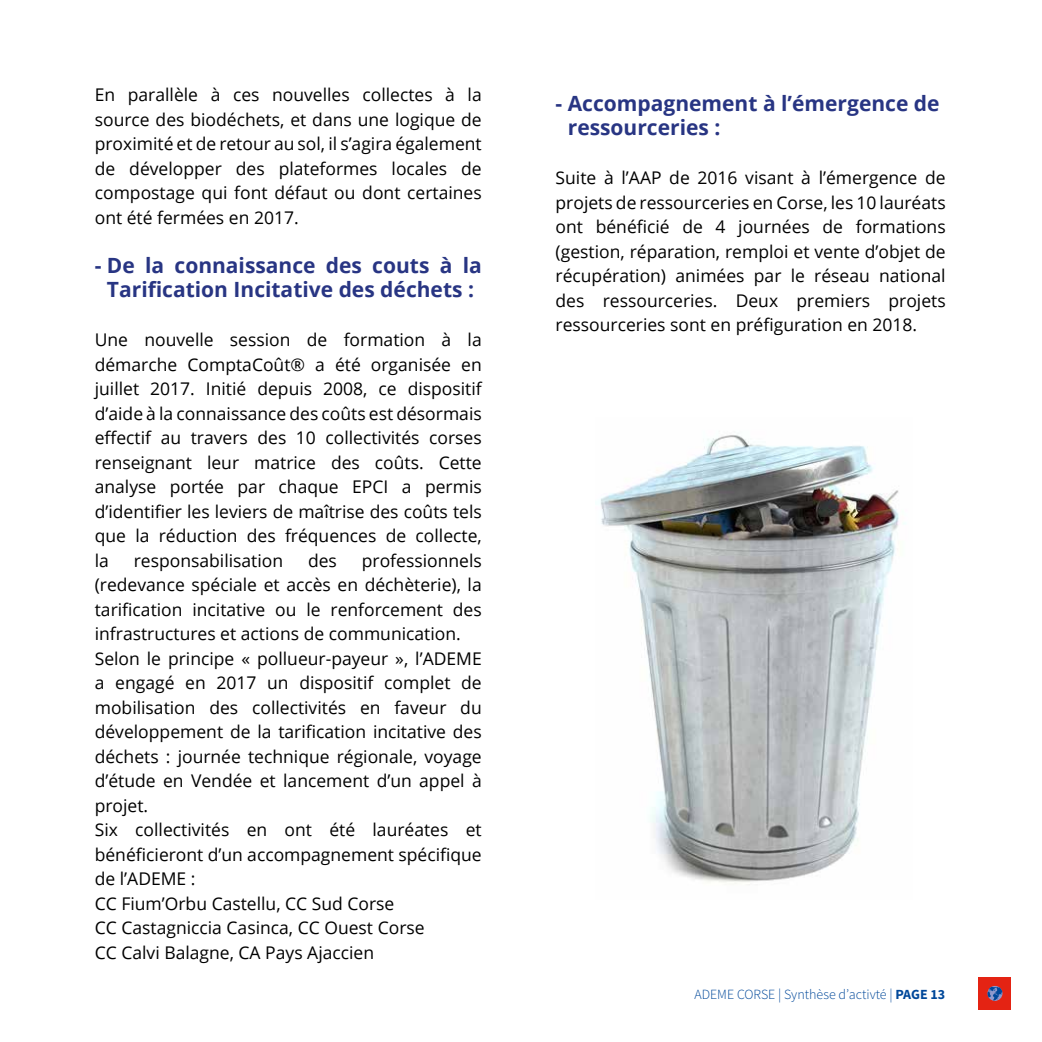
<style>
.page{position:relative;width:1042px;height:1042px;background:#fff}
.page>*{position:absolute;margin:0;border:0;box-sizing:border-box;transform-origin:0 0}
.t1{font:700 21px/24.5px "Open Sans";color:#283583;text-align:center}
.t2{font:17.5px/24.5px "Open Sans";color:#000;text-align:justify}
.t3{font:300 14px "Source Sans Pro";color:#00489a}
.s1{font-weight:700}
</style>
<div class="page">
<div style="left:979px;top:977px;width:32px;height:33px;background:#e42313"></div>
<svg style="left:987px;top:986px;width:15px;height:15px"></svg>
<img style="left:600px;top:435px;width:305px;height:450px">
<p class="t2" style="left:95px;top:82px;width:388px">En parallèle à ces nouvelles collectes à la source des biodéchets, et dans une logique de proximité et de retour au sol, il s’agira également de développer des plateformes locales de compostage qui font défaut ou dont certaines ont été fermées en 2017.</p>
<p class="t1" style="left:95px;top:252px;width:388px">- De la connaissance des couts à la<br>Tarification Incitative des déchets :</p>
<p class="t2" style="left:95px;top:327px;width:388px">Une nouvelle session de formation à la démarche ComptaCoût® a été organisée en juillet 2017. Initié depuis 2008, ce dispositif d’aide à la connaissance des coûts est désormais effectif au travers des 10 collectivités corses renseignant leur matrice des coûts. Cette analyse portée par chaque EPCI a permis d’identifier les leviers de maîtrise des coûts tels que la réduction des fréquences de collecte, la</p>
<p class="t2" style="left:95px;top:548px;width:388px;text-align:left;text-indent:267px">professionnels (redevance spéciale et accès en déchèterie), la tarification incitative ou le renforcement des infrastructures et actions de communication.<br>Selon le principe « pollueur-payeur », l’ADEME a engagé en 2017 un dispositif complet de mobilisation des collectivités en faveur du développement de la tarification incitative des déchets : journée technique régionale, voyage d’étude en Vendée et lancement d’un appel à projet.<br>Six collectivités en ont été lauréates et bénéficieront d’un accompagnement spécifique de l’ADEME :<br>CC Fium’Orbu Castellu, CC Sud Corse<br>CC Castagniccia Casinca, CC Ouest Corse<br>CC Calvi Balagne, CA Pays Ajaccien</p>
<p class="t2" style="left:134px;top:548px;width:151px">responsabilisation</p>
<p class="t2" style="left:308px;top:548px;width:30px">des</p>
<p class="t1" style="left:568px;top:90px;width:373px;text-align:left;text-indent:-12px">- Accompagnement à l’émergence de ressourceries :</p>
<p class="t2" style="left:555px;top:165px;width:392px">Suite à l’AAP de 2016 visant à l’émergence de projets de ressourceries en Corse, les 10 lauréats ont bénéficié de 4 journées de formations (gestion, réparation, remploi et vente d’objet de récupération) animées par le réseau national des ressourceries. Deux premiers projets ressourceries sont en préfiguration en 2018.</p>
<p class="t3" style="left:694px;top:985px;width:252px">ADEME CORSE | Synthèse d’activté | <span class="s1">PAGE 13</span></p>
</div>
